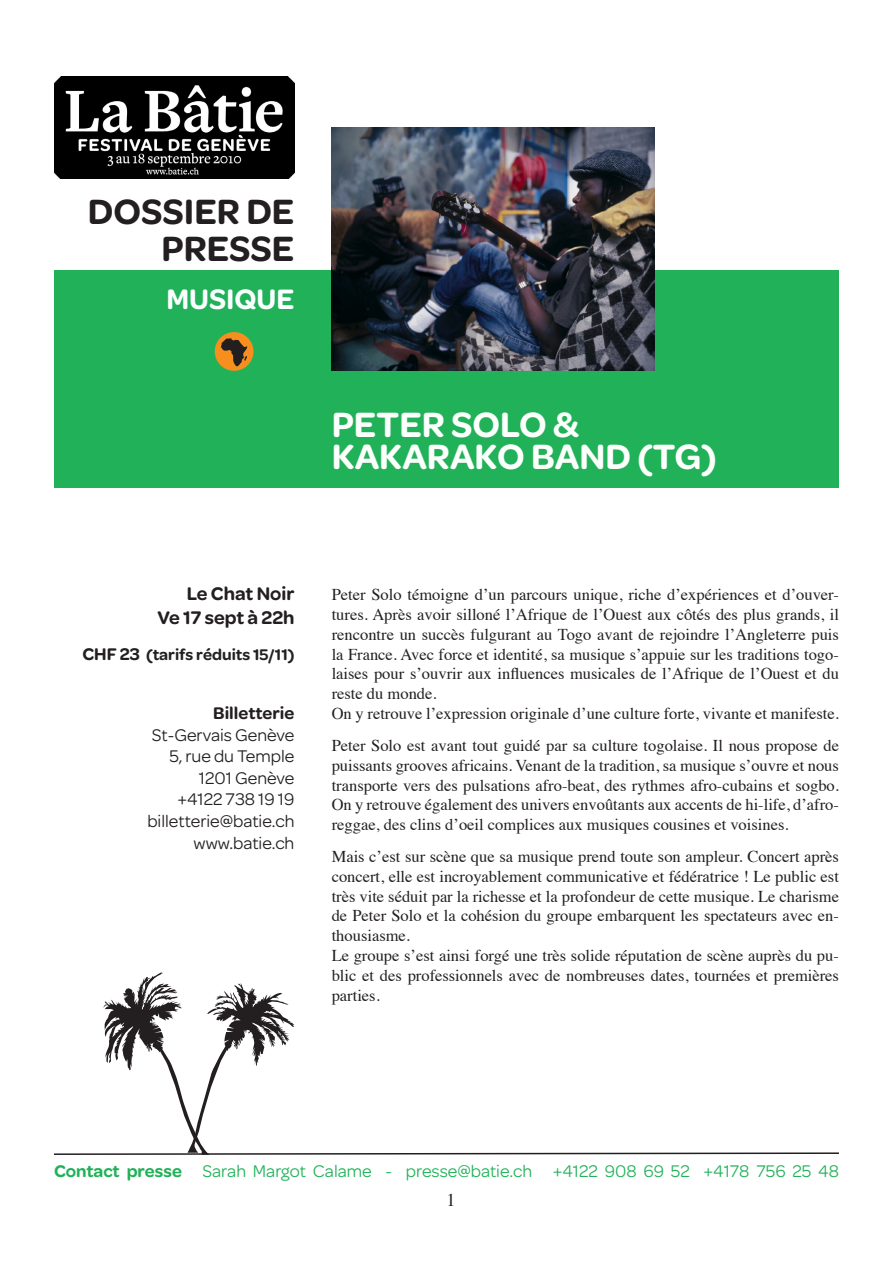
<style>
.page{position:relative;width:893px;height:1263px;background:#fff}
.page>*{position:absolute;margin:0;border:0;box-sizing:border-box;transform-origin:0 0}
.t1{font:600 37.5px "Omnes";color:#fcfffc}
.t2{font:600 37.5px/37.5px "Omnes";color:#231f20;text-align:right}
.t3{font:600 30px "Omnes";color:#fbfeff}
.t4{font:600 19.5px "Omnes";color:#231f20}
.t5{font:18px "Omnes";color:#231f20}
.t6{font:18px "Omnes";color:#21b259}
.t7{font:600 18px "Omnes";color:#231f20}
.t8{font:18px "Times";color:#231f20}
.t9{font:16.5px/19.8px "Times";color:#231f20;text-align:justify}
.t10{font:600 16.5px "Omnes";color:#231f20}
.s1{font-size:18px}
.s2{font-weight:600}
</style>
<div class="page">
<div style="left:54px;top:271px;width:785px;height:217px;background:#21b259"></div>
<img style="left:54px;top:76px;width:240px;height:103px">
<img style="left:332px;top:127px;width:323px;height:244px">
<svg style="left:54px;top:972px;width:785px;height:183px"></svg>
<div style="left:215px;top:332px;width:38px;height:39px;background:#f68f1e;border-radius:50%"></div>
<svg style="left:221px;top:338px;width:26px;height:29px"></svg>
<p class="t2" style="left:88px;top:193px;width:208px">DOSSIER DE<br>PRESSE</p>
<p class="t3" style="left:166px;top:282px;width:130px">MUSIQUE</p>
<p class="t1" style="left:332px;top:403px;width:249px">PETER SOLO &amp;</p>
<p class="t1" style="left:332px;top:435px;width:386px">KAKARAKO BAND (TG)</p>
<p class="t4" style="left:187px;top:583px;width:109px">Le Chat Noir</p>
<p class="t4" style="left:157px;top:606px;width:139px">Ve 17 sept à 22h</p>
<p class="t10" style="left:82px;top:645px;width:213px"><span class="s1">CHF 23</span> (tarifs réduits 15/11)</p>
<p class="t7" style="left:213px;top:703px;width:83px">Billetterie</p>
<p class="t5" style="left:152px;top:725px;width:144px">St-Gervais Genève</p>
<p class="t5" style="left:169px;top:746px;width:127px">5, rue du Temple</p>
<p class="t5" style="left:199px;top:768px;width:97px">1201 Genève</p>
<p class="t5" style="left:177px;top:789px;width:118px">+4122 738 19 19</p>
<p class="t5" style="left:147px;top:811px;width:149px">billetterie@batie.ch</p>
<p class="t5" style="left:194px;top:833px;width:102px">www.batie.ch</p>
<p class="t9" style="left:332px;top:583px;width:509px">Peter Solo témoigne d’un parcours unique, riche d’expériences et d’ouver&shy;tures. Après avoir silloné l’Afrique de l’Ouest aux côtés des plus grands, il rencontre un succès fulgurant au Togo avant de rejoindre l’Angleterre puis la France. Avec force et identité, sa musique s’appuie sur les traditions togo&shy;laises pour s’ouvrir aux influences musicales de l’Afrique de l’Ouest et du reste du monde.</p>
<p class="t9" style="left:332px;top:702px;width:509px">On y retrouve l’expression originale d’une culture forte, vivante et manifeste.</p>
<p class="t9" style="left:332px;top:734px;width:509px">Peter Solo est avant tout guidé par sa culture togolaise. Il nous propose de puissants grooves africains. Venant de la tradition, sa musique s’ouvre et nous transporte vers des pulsations afro-beat, des rythmes afro-cubains et sogbo.<br>On y retrouve également des univers envoûtants aux accents de hi-life, d’afro&shy;reggae, des clins d’oeil complices aux musiques cousines et voisines.</p>
<p class="t9" style="left:332px;top:845px;width:509px">Mais c’est sur scène que sa musique prend toute son ampleur. Concert après concert, elle est incroyablement communicative et fédératrice ! Le public est très vite séduit par la richesse et la profondeur de cette musique. Le charisme de Peter Solo et la cohésion du groupe embarquent les spectateurs avec en&shy;thousiasme.</p>
<p class="t9" style="left:332px;top:944px;width:509px">Le groupe s’est ainsi forgé une très solide réputation de scène auprès du pu&shy;blic et des professionnels avec de nombreuses dates, tournées et premières parties.</p>
<p class="t6" style="left:54px;top:1161px;width:786px"><span class="s2">Contact presse</span> Sarah Margot Calame - presse@batie.ch +4122 908 69 52 +4178 756 25 48</p>
<p class="t8" style="left:446px;top:1183px;width:10px">1</p>
</div>
